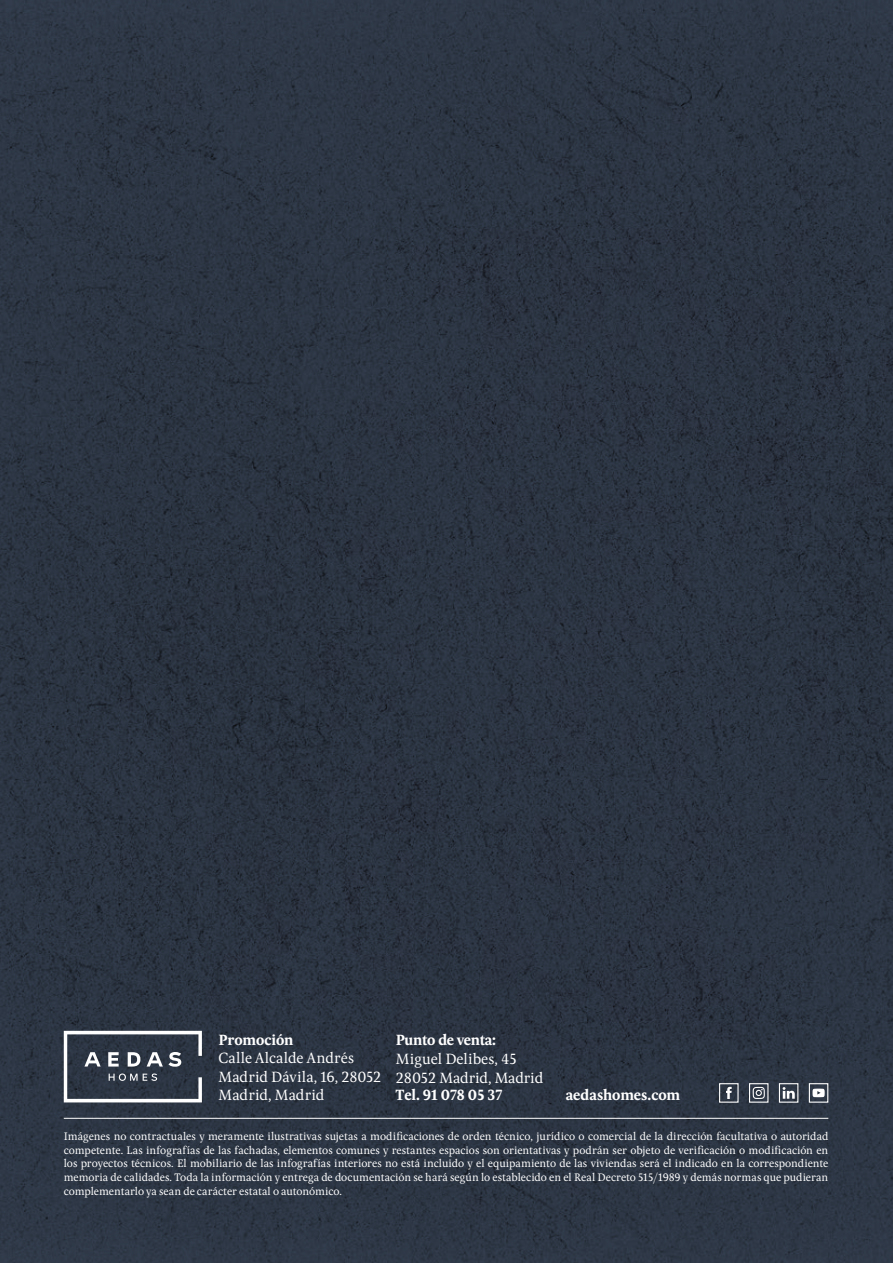
<style>
.page{position:relative;width:893px;height:1263px;background:#2b3543}
.page>*{position:absolute;margin:0;border:0;box-sizing:border-box;transform-origin:0 0}
.t1{font:15.45px/18.5px "Pona";color:#fff}
.t2{font:700 15.45px "Pona";letter-spacing:-.01em;color:#fff}
.t3{font:11.4px/13.6px "Pona";letter-spacing:-.005em;color:#fff;text-align:justify}
</style>
<div class="page">
<svg style="left:718px;top:1082px;width:51px;height:21px"></svg>
<div style="left:779px;top:1083px;width:19px;height:20px;border:1px solid #fff"></div>
<svg style="left:783px;top:1087px;width:12px;height:12px"></svg>
<div style="left:809px;top:1083px;width:19px;height:20px;border:1px solid #fff"></div>
<svg style="left:812px;top:1088px;width:13px;height:9px"></svg>
<hr style="left:64px;top:1118px;width:764px;height:1px;background:#fff">
<svg style="left:64px;top:1031px;width:138px;height:71px"></svg>
<h1 class="t2" style="left:218px;top:1029px;width:77px">Promoción</h1>
<h1 class="t1" style="left:218px;top:1049px;width:164px">Calle Alcalde Andrés<br>Madrid Dávila, 16, 28052<br>Madrid, Madrid</h1>
<h1 class="t2" style="left:396px;top:1029px;width:102px">Punto de venta:</h1>
<h1 class="t1" style="left:396px;top:1050px;width:149px">Miguel Delibes, 45<br>28052 Madrid, Madrid</h1>
<h1 class="t2" style="left:396px;top:1084px;width:108px">Tel. 91 078 05 37</h1>
<h1 class="t2" style="left:566px;top:1084px;width:116px">aedashomes.com</h1>
<p class="t3" style="left:64px;top:1130px;width:766px">Imágenes no contractuales y meramente ilustrativas sujetas a modificaciones de orden técnico, jurídico o comercial de la dirección facultativa o autoridad competente. Las infografías de las fachadas, elementos comunes y restantes espacios son orientativas y podrán ser objeto de verificación o modificación en los proyectos técnicos. El mobiliario de las infografías interiores no está incluido y el equipamiento de las viviendas será el indicado en la correspondiente memoria de calidades. Toda la información y entrega de documentación se hará según lo establecido en el Real Decreto 515/1989 y demás normas que pudieran complementarlo ya sean de carácter estatal o autonómico.</p>
</div>
